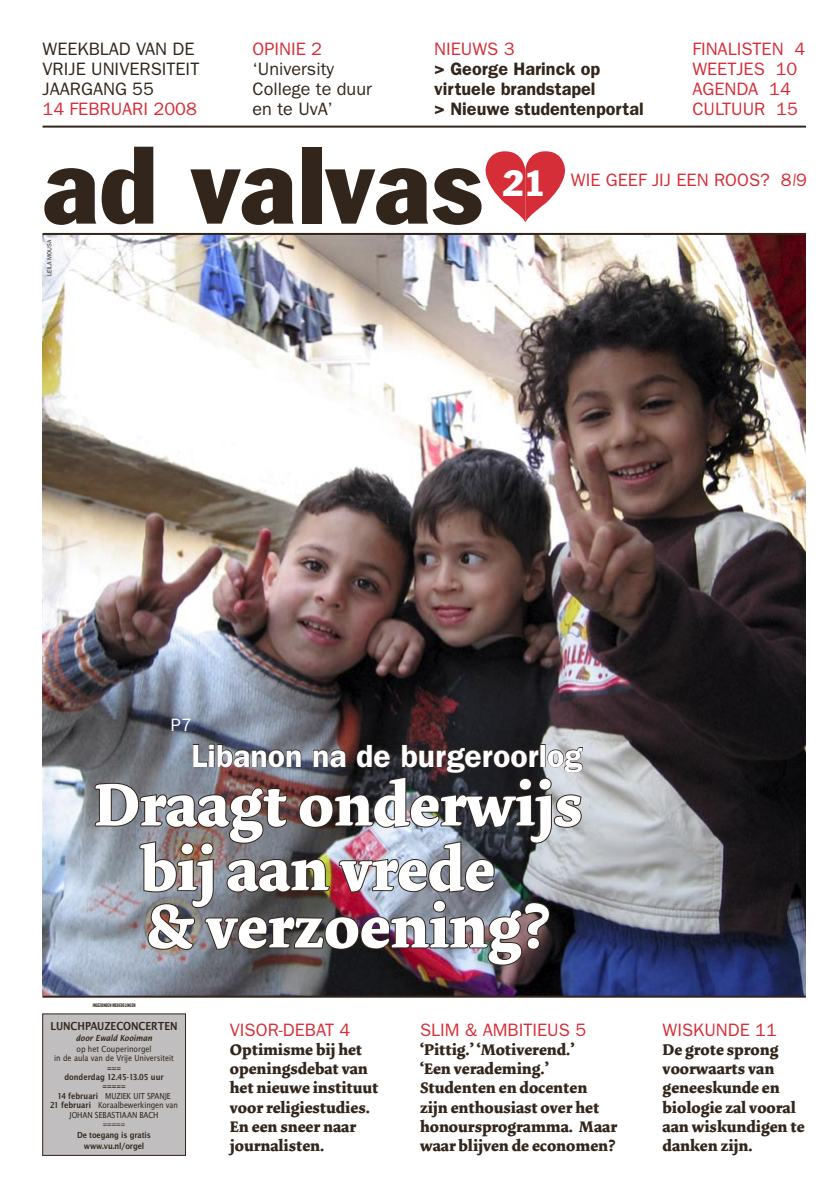
<style>
.page{position:relative;width:840px;height:1191px;background:#fff}
.page>*{position:absolute;margin:0;border:0;box-sizing:border-box;transform-origin:0 0}
.t1{font:condensed 108px "Franklin Gothic";color:#32261c;scale:1.1 1}
.t2{font:700 62px "Dolly";color:#fff}
.t3{font:condensed 36px "Franklin Gothic";color:#fff;scale:1.1 1}
.t4{font:600 32px "Franklin Gothic";color:#fff}
.t5{font:18px/20px "Franklin Gothic";color:#d52e38}
.t6{font:18px/20px "Franklin Gothic";color:#32261c}
.t7{font:600 18px/20px "Franklin Gothic";color:#32261c}
.t8{font:18px "Franklin Gothic";color:#fff}
.t9{font:700 16px/19.2px "Dolly";color:#32261c}
.t10{font:12px "Lucida Sans Nar EF Dem Bol";color:#32261c}
.t11{font:9px/9.4px "Lucida Sans Nar EF";letter-spacing:-.01em;color:#32261c;text-align:center}
.t12{font:9px/9.4px "Lucida Sans Nar EF Dem Bol";letter-spacing:-.01em;color:#32261c;text-align:center}
.t13{font:9px "Lucida Sans Nar EF Dem Bol Ita";color:#32261c}
.t14{font:6px "Franklin Gothic";color:#32261c}
.t15{font:5px "Franklin Gothic Extra Cond";color:#32261c}
.s1{font-family:"Lucida Sans Nar EF Dem Bol"}
</style>
<div class="page">
<img style="left:43px;top:235px;width:762px;height:760px">
<svg style="left:485px;top:151px;width:81px;height:72px"></svg>
<hr style="left:43px;top:995px;width:762px;height:2px;background:#32261c">
<hr style="left:43px;top:233px;width:762px;height:2px;background:#32261c">
<hr style="left:43px;top:126px;width:762px;height:2px;background:#32261c">
<div style="left:43px;top:1014px;width:142px;height:141px;background:#c0bebe"></div>
<img style="left:94px;top:743px;width:488px;height:223px">
<p class="t6" style="left:43px;top:39px;width:158px">WEEKBLAD VAN DE<br>VRIJE UNIVERSITEIT<br>JAARGANG 55</p>
<p class="t5" style="left:43px;top:99px;width:156px">14 FEBRUARI 2008</p>
<p class="t5" style="left:252px;top:39px;width:71px">OPINIE 2</p>
<p class="t6" style="left:252px;top:59px;width:121px">‘University<br>College te duur en te UvA’</p>
<p class="t5" style="left:434px;top:39px;width:82px">NIEUWS 3</p>
<p class="t7" style="left:434px;top:59px;width:211px">&gt; George Harinck op virtuele brandstapel<br>&gt; Nieuwe studentenportal</p>
<p class="t5" style="left:692px;top:39px;width:114px">FINALISTEN 4<br>WEETJES 10<br>AGENDA 14<br>CULTUUR 15</p>
<h1 class="t1" style="left:43px;top:119px;width:401px">ad valvas</h1>
<p class="t14" style="left:46px;top:276px;width:37px;rotate:-90deg">LEILA MOUSA</p>
<h3 class="t3" style="left:502px;top:161px;width:40px">21</h3>
<p class="t5" style="left:570px;top:169px;width:237px">WIE GEEF JIJ EEN ROOS? 8|9</p>
<p class="t8" style="left:171px;top:714px;width:22px">P7</p>
<h3 class="t4" style="left:191px;top:736px;width:392px">Libanon na de burgeroorlog</h3>
<h2 class="t2" style="left:94px;top:766px;width:489px">Draagt onderwijs</h2>
<h2 class="t2" style="left:140px;top:831px;width:355px">bij aan vrede</h2>
<h2 class="t2" style="left:147px;top:888px;width:407px">&amp; verzoening?</h2>
<p class="t15" style="left:93px;top:1002px;width:44px">INGEZONDEN MEDEDELINGEN</p>
<p class="t10" style="left:50px;top:1019px;width:129px">LUNCHPAUZECONCERTEN</p>
<p class="t13" style="left:76px;top:1033px;width:78px">door Ewald Kooiman</p>
<p class="t11" style="left:54px;top:1044px;width:121px;line-height:9px">op het Couperinorgel<br>in de aula van de Vrije Universiteit</p>
<p class="t12" style="left:64px;top:1062px;width:101px">===<br>donderdag 12.45-13.05 uur =====</p>
<p class="t11" style="left:50px;top:1091px;width:129px"><span class="s1">14 februari</span> MUZIEK UIT SPANJE<br><span class="s1">21 februari</span> Koraalbewerkingen van<br>JOHAN SEBASTIAAN BACH<br>=====</p>
<p class="t12" style="left:77px;top:1129px;width:75px;line-height:10.8px">De toegang is gratis www.vu.nl/orgel</p>
<p class="t5" style="left:230px;top:1019px;width:122px">VISOR-DEBAT 4</p>
<p class="t9" style="left:230px;top:1040px;width:150px">Optimisme bij het openingsdebat van het nieuwe instituut voor religiestudies.<br>En een sneer naar journalisten.</p>
<p class="t5" style="left:420px;top:1019px;width:167px">SLIM &amp; AMBITIEUS 5</p>
<p class="t9" style="left:420px;top:1040px;width:198px">‘Pittig.’ ‘Motiverend.’<br>‘Een verademing.’<br>Studenten en docenten zijn enthousiast over het honoursprogramma. Maar waar blijven de economen?</p>
<p class="t5" style="left:662px;top:1019px;width:116px">WISKUNDE 11</p>
<p class="t9" style="left:662px;top:1040px;width:143px">De grote sprong voorwaarts van geneeskunde en biologie zal vooral aan wiskundigen te danken zijn.</p>
</div>
